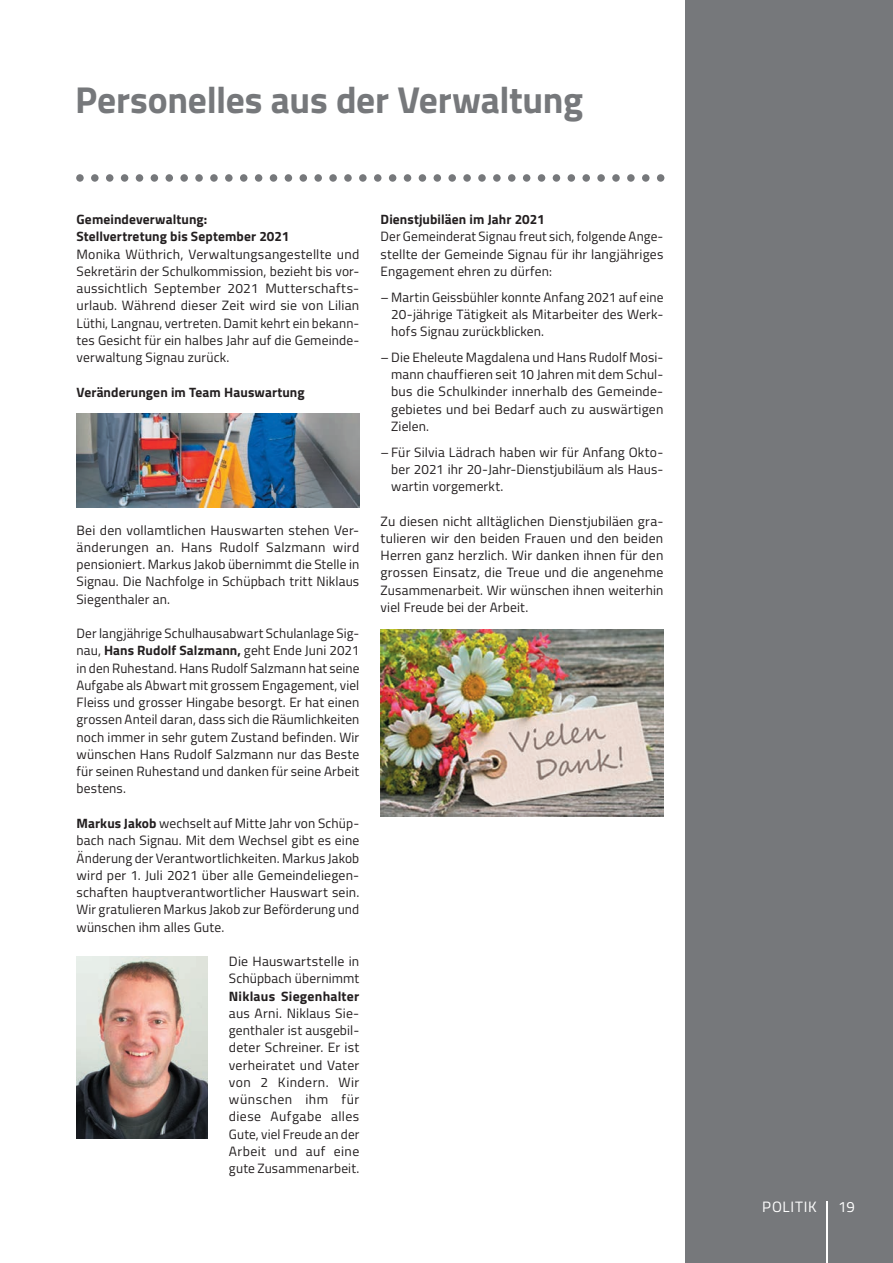
<style>
.page{position:relative;width:893px;height:1263px;background:#fff}
.page>*{position:absolute;margin:0;border:0;box-sizing:border-box;transform-origin:0 0}
.t1{font:700 37.5px "Titillium";letter-spacing:-.005em;color:#76787b}
.t2{font:15px "Titillium";letter-spacing:.055em;color:#fff}
.t3{font:13.5px/17.2px "Titillium";letter-spacing:.01em;color:#231f20;text-align:justify}
.t4{font:700 13.5px/17.2px "Titillium";letter-spacing:.01em;color:#231f20}
.s1{font-weight:700}
</style>
<div class="page">
<div style="left:686px;top:0;width:207px;height:1263px;background:#76787b"></div>
<svg style="left:76px;top:174px;width:588px;height:8px"></svg>
<img style="left:76px;top:413px;width:283px;height:94px">
<img style="left:381px;top:629px;width:282px;height:187px">
<img style="left:77px;top:957px;width:131px;height:182px">
<hr style="left:827px;top:1201px;width:1px;height:62px;background:#fff">
<h1 class="t1" style="left:75px;top:71px;width:509px">Personelles aus der Verwaltung</h1>
<p class="t4" style="left:77px;top:210px;width:214px">Gemeindeverwaltung:<br>Stellvertretung bis September 2021</p>
<p class="t3" style="left:77px;top:245px;width:284px">Monika Wüthrich, Verwaltungsangestellte und Sekretärin der Schulkommission, bezieht bis vor&shy;aussichtlich September 2021 Mutterschafts&shy;urlaub. Während dieser Zeit wird sie von Lilian Lüthi, Langnau, vertreten. Damit kehrt ein bekann&shy;tes Gesicht für ein halbes Jahr auf die Gemeinde&shy;verwaltung Signau zurück.</p>
<p class="t4" style="left:77px;top:383px;width:230px">Veränderungen im Team Hauswartung</p>
<p class="t3" style="left:77px;top:521px;width:284px">Bei den vollamtlichen Hauswarten stehen Ver&shy;änderungen an. Hans Rudolf Salzmann wird pensioniert. Markus Jakob übernimmt die Stelle in Signau. Die Nachfolge in Schüpbach tritt Niklaus Siegenthaler an.</p>
<p class="t3" style="left:77px;top:624px;width:284px">Der langjährige Schulhausabwart Schulanlage Sig&shy;nau, <span class="s1">Hans Rudolf Salzmann,</span> geht Ende Juni 2021 in den Ruhestand. Hans Rudolf Salzmann hat seine Aufgabe als Abwart mit grossem Engagement, viel Fleiss und grosser Hingabe besorgt. Er hat einen grossen Anteil daran, dass sich die Räumlichkeiten noch immer in sehr gutem Zustand befinden. Wir wünschen Hans Rudolf Salzmann nur das Beste für seinen Ruhestand und danken für seine Arbeit bestens.</p>
<p class="t3" style="left:77px;top:814px;width:284px"><span class="s1">Markus Jakob</span> wechselt auf Mitte Jahr von Schüp&shy;bach nach Signau. Mit dem Wechsel gibt es eine Änderung der Verantwortlichkeiten. Markus Jakob wird per 1. Juli 2021 über alle Gemeindeliegen&shy;schaften hauptverantwortlicher Hauswart sein.<br>Wir gratulieren Markus Jakob zur Beförderung und wünschen ihm alles Gute.</p>
<p class="t3" style="left:229px;top:952px;width:132px">Die Hauswartstelle in<br>Schüpbach übernimmt</p>
<p class="t4" style="left:229px;top:986px;width:132px">Niklaus Siegenhalter</p>
<p class="t3" style="left:229px;top:1004px;width:132px">aus Arni. Niklaus Sie&shy;genthaler ist ausgebil&shy;deter Schreiner. Er ist verheiratet und Vater von 2 Kindern. Wir wünschen ihm für diese Aufgabe alles Gute, viel Freude an der Arbeit und auf eine gute Zusammenarbeit.</p>
<p class="t4" style="left:381px;top:210px;width:166px">Dienstjubiläen im Jahr 2021</p>
<p class="t3" style="left:381px;top:227px;width:284px">Der Gemeinderat Signau freut sich, folgende Ange&shy;stellte der Gemeinde Signau für ihr langjähriges Engagement ehren zu dürfen:</p>
<p class="t3" style="left:391px;top:288px;width:274px;text-indent:-11px">– Martin Geissbühler konnte Anfang 2021 auf eine 20-jährige Tätigkeit als Mitarbeiter des Werk&shy;hofs Signau zurückblicken.</p>
<p class="t3" style="left:391px;top:348px;width:274px;text-indent:-11px">– Die Eheleute Magdalena und Hans Rudolf Mosi&shy;mann chauffieren seit 10 Jahren mit dem Schul&shy;bus die Schulkinder innerhalb des Gemeinde&shy;gebietes und bei Bedarf auch zu auswärtigen Zielen.</p>
<p class="t3" style="left:391px;top:443px;width:274px;text-indent:-11px">– Für Silvia Lädrach haben wir für Anfang Okto&shy;ber 2021 ihr 20-Jahr-Dienstjubiläum als Haus&shy;wartin vorgemerkt.</p>
<p class="t3" style="left:381px;top:512px;width:284px">Zu diesen nicht alltäglichen Dienstjubiläen gra&shy;tulieren wir den beiden Frauen und den beiden Herren ganz herzlich. Wir danken ihnen für den grossen Einsatz, die Treue und die angenehme Zusammenarbeit. Wir wünschen ihnen weiterhin viel Freude bei der Arbeit.</p>
<p class="t2" style="left:762px;top:1195px;width:56px">POLITIK</p>
<p class="t2" style="left:838px;top:1195px;width:18px">19</p>
</div>
